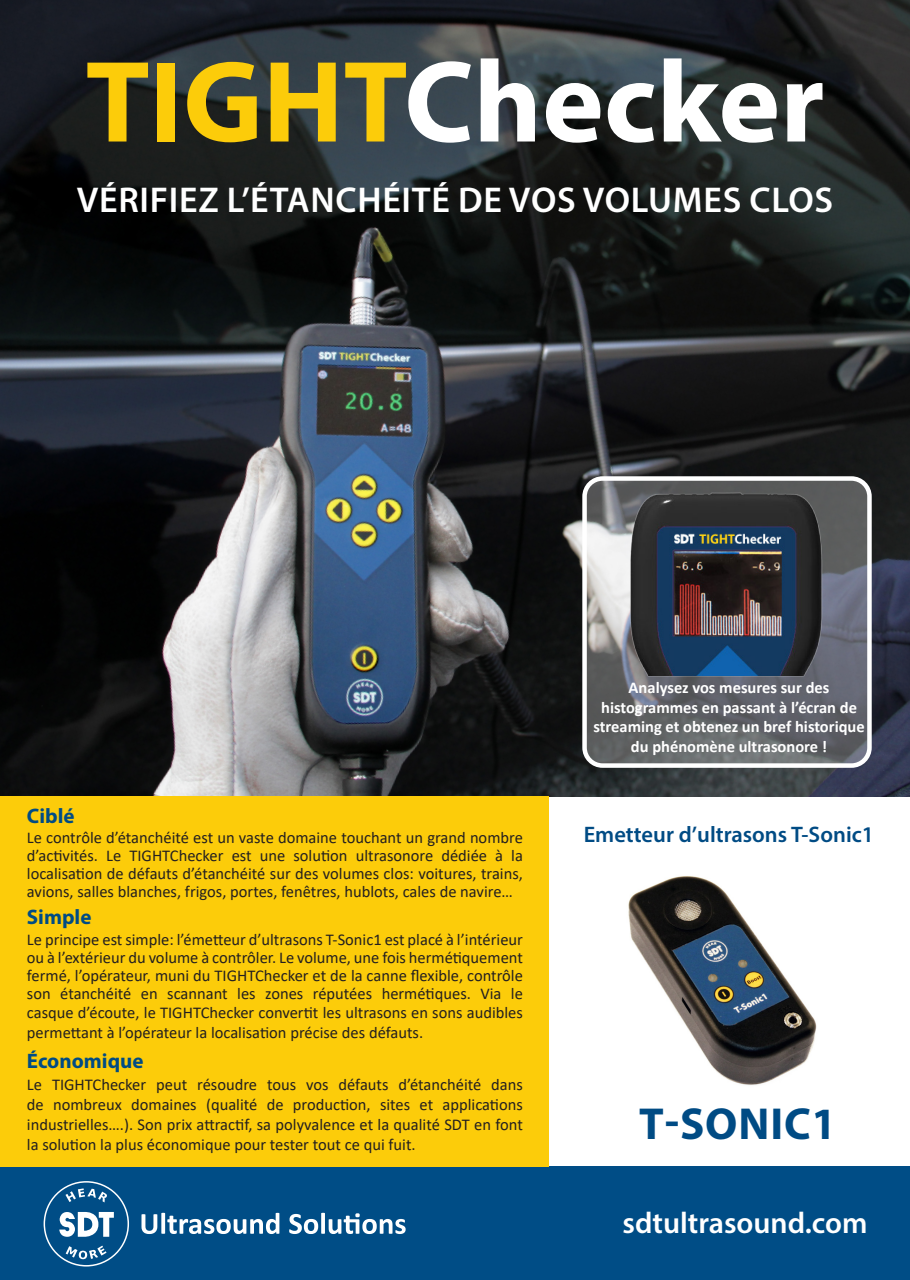
<style>
.page{position:relative;width:910px;height:1280px;background:#fff}
.page>*{position:absolute;margin:0;border:0;box-sizing:border-box;transform-origin:0 0}
.t1{font:700 117px "Myriad Pro";color:#fff}
.t2{font:700 45px "Myriad Pro";letter-spacing:.02em;color:#004b84}
.t3{font:600 36px "Myriad Pro";letter-spacing:.02em;color:#fff}
.Infos{font:600 30px "Myriad Pro";color:#fff}
.t4{font:600 22.5px "Myriad Pro";color:#004b84}
.t5{font:700 21px "Myriad Pro";color:#004b84}
.t6{font:16.5px/18px "Calibri";color:#231f20;text-align:justify}
.t7{font:700 16.5px/19.8px "Calibri";color:#fff;text-align:center}
.s1{color:#fccc0a}
</style>
<div class="page">
<img style="left:0;top:0;width:910px;height:796px">
<div style="left:0;top:1167px;width:910px;height:113px;background:#004d86"></div>
<svg style="left:44px;top:1181px;width:85px;height:85px"></svg>
<svg style="left:141px;top:1213px;width:138px;height:21px"></svg>
<svg style="left:289px;top:1213px;width:117px;height:21px"></svg>
<div style="left:0;top:796px;width:549px;height:371px;background:#fccc0a"></div>
<img style="left:628px;top:876px;width:189px;height:209px">
<img style="left:589px;top:478px;width:275px;height:285px">
<div style="left:582px;top:476px;width:290px;height:292px;border:4px solid #fff;border-radius:18px"></div>
<p class="t1" style="left:86px;top:26px;width:740px"><span class="s1">TIGHT</span>Checker</p>
<p class="t3" style="left:77px;top:177px;width:758px">VÉRIFIEZ L’ÉTANCHÉITÉ DE VOS VOLUMES CLOS</p>
<p class="t5" style="left:27px;top:802px;width:49px">Ciblé</p>
<p class="t6" style="left:27px;top:828px;width:497px">Le contrôle d’étanchéité est un vaste domaine touchant un grand nombre d’activités. Le TIGHTChecker est une solution ultrasonore dédiée à la localisation de défauts d’étanchéité sur des volumes clos: voitures, trains, avions, salles blanches, frigos, portes, fenêtres, hublots, cales de navire…</p>
<p class="t5" style="left:27px;top:904px;width:66px">Simple</p>
<p class="t6" style="left:27px;top:930px;width:498px">Le principe est simple: l’émetteur d’ultrasons T-Sonic1 est placé à l’intérieur ou à l’extérieur du volume à contrôler. Le volume, une fois hermétiquement fermé, l’opérateur, muni du TIGHTChecker et de la canne flexible, contrôle son étanchéité en scannant les zones réputées hermétiques. Via le</p>
<p class="t6" style="left:27px;top:1002px;width:497px;line-height:19.8px">casque d’écoute, le TIGHTChecker convertit les ultrasons en sons audibles permettant à l’opérateur la localisation précise des défauts.</p>
<p class="t5" style="left:27px;top:1047px;width:118px">Économique</p>
<p class="t6" style="left:27px;top:1074px;width:498px;line-height:19.8px">Le TIGHTChecker peut résoudre tous vos défauts d’étanchéité dans de nombreux domaines (qualité de production, sites et applications industrielles….). Son prix attractif, sa polyvalence et la qualité SDT en font la solution la plus économique pour tester tout ce qui fuit.</p>
<p class="t7" style="left:593px;top:677px;width:273px">Analysez vos mesures sur des histogrammes en passant à l’écran de streaming et obtenez un bref historique du phénomène ultrasonore !</p>
<p class="t4" style="left:584px;top:820px;width:292px">Emetteur d’ultrasons T-Sonic1</p>
<p class="t2" style="left:639px;top:1094px;width:199px">T-SONIC1</p>
<p class="Infos" style="left:623px;top:1204px;width:246px">sdtultrasound.com</p>
</div>
